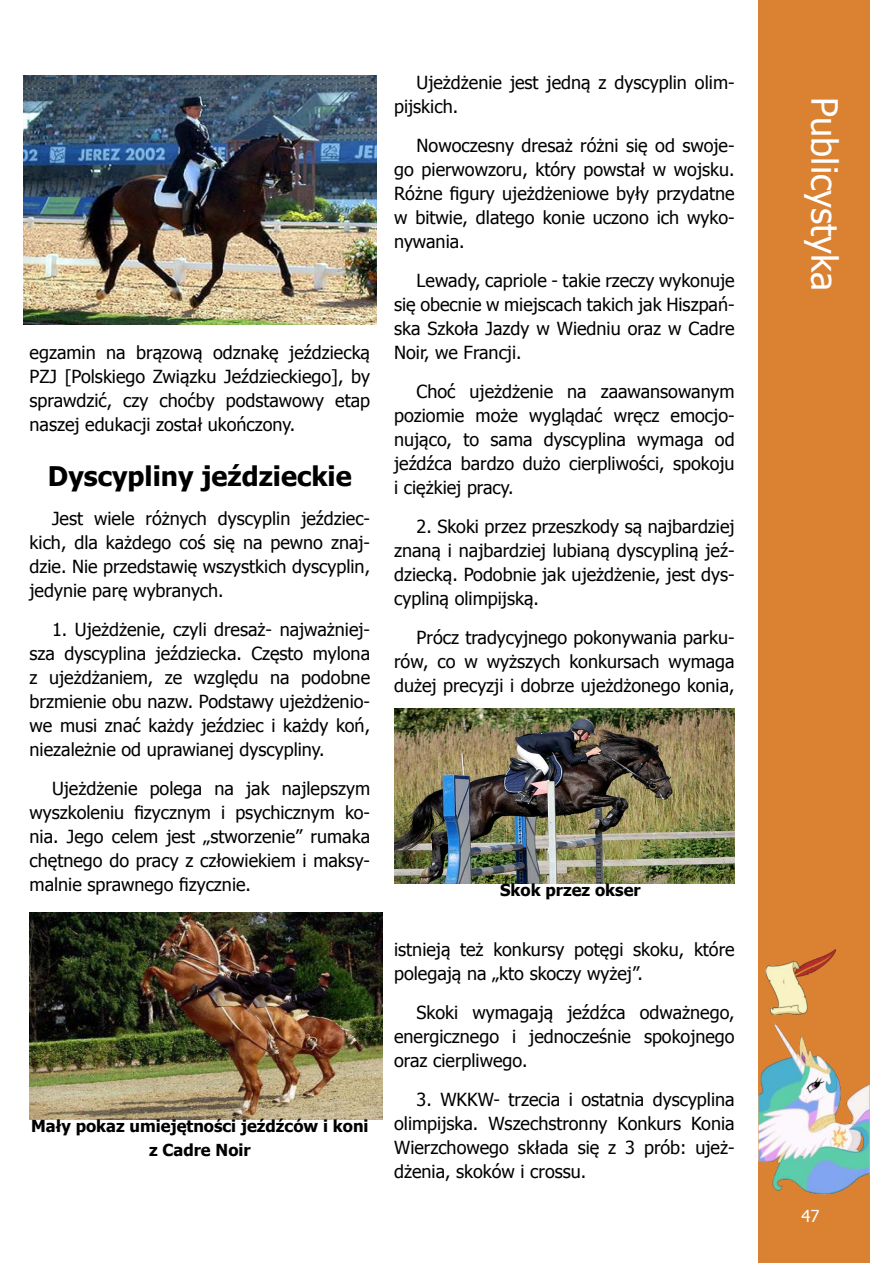
<style>
.page{position:relative;width:893px;height:1263px;background:#fff}
.page>*{position:absolute;margin:0;border:0;box-sizing:border-box;transform-origin:0 0}
.t1{font:36px "Tahoma";color:#fff}
.t2{font:700 27px "Tahoma";color:#000}
.t3{font:18px/24px "Tahoma";color:#000;text-align:justify}
.t4{font:700 16.5px/24px "Tahoma";color:#000;text-align:center}
.t5{font:16.5px "Tahoma";color:#fff}
</style>
<div class="page">
<div style="left:759px;top:0;width:111px;height:1263px;background:#da8132"></div>
<img style="left:759px;top:948px;width:111px;height:246px">
<img style="left:24px;top:75px;width:352px;height:249px">
<img style="left:30px;top:913px;width:352px;height:207px">
<img style="left:394px;top:709px;width:341px;height:174px">
<p class="t3" style="left:30px;top:339px;width:342px">egzamin na brązową odznakę jeździecką PZJ [Polskiego Związku Jeździeckiego], by sprawdzić, czy choćby podstawowy etap naszej edukacji został ukończony.</p>
<h2 class="t2" style="left:48px;top:457px;width:305px">Dyscypliny jeździeckie</h2>
<p class="t3" style="left:30px;top:506px;width:342px;text-indent:22px">Jest wiele różnych dyscyplin jeździec&shy;kich, dla każdego coś się na pewno znaj&shy;dzie. Nie przedstawię wszystkich dyscyplin, jedynie parę wybranych.</p>
<p class="t3" style="left:30px;top:617px;width:342px;text-indent:22px">1. Ujeżdżenie, czyli dresaż- najważniej&shy;sza dyscyplina jeździecka. Często mylona z ujeżdżaniem, ze względu na podobne brzmienie obu nazw. Podstawy ujeżdżenio&shy;we musi znać każdy jeździec i każdy koń, niezależnie od uprawianej dyscypliny.</p>
<p class="t3" style="left:30px;top:776px;width:342px;text-indent:22px">Ujeżdżenie polega na jak najlepszym wyszkoleniu fizycznym i psychicznym ko&shy;nia. Jego celem jest „stworzenie” rumaka chętnego do pracy z człowiekiem i maksy&shy;malnie sprawnego fizycznie.</p>
<p class="t4" style="left:31px;top:1113px;width:339px">Mały pokaz umiejętności jeźdźców i koni z Cadre Noir</p>
<p class="t3" style="left:394px;top:69px;width:342px;text-indent:22px">Ujeżdżenie jest jedną z dyscyplin olim&shy;pijskich.</p>
<p class="t3" style="left:394px;top:132px;width:342px;text-indent:22px">Nowoczesny dresaż różni się od swoje&shy;go pierwowzoru, który powstał w wojsku.<br>Różne figury ujeżdżeniowe były przydatne w bitwie, dlatego konie uczono ich wyko&shy;nywania.</p>
<p class="t3" style="left:394px;top:267px;width:342px;text-indent:22px">Lewady, capriole - takie rzeczy wykonuje się obecnie w miejscach takich jak Hiszpań&shy;ska Szkoła Jazdy w Wiedniu oraz w Cadre Noir, we Francji.</p>
<p class="t3" style="left:394px;top:378px;width:342px;text-indent:22px">Choć ujeżdżenie na zaawansowanym poziomie może wyglądać wręcz emocjo&shy;nująco, to sama dyscyplina wymaga od jeźdźca bardzo dużo cierpliwości, spokoju i ciężkiej pracy.</p>
<p class="t3" style="left:394px;top:513px;width:342px;text-indent:22px">2. Skoki przez przeszkody są najbardziej znaną i najbardziej lubianą dyscypliną jeź&shy;dziecką. Podobnie jak ujeżdżenie, jest dys&shy;cypliną olimpijską.</p>
<p class="t3" style="left:394px;top:624px;width:342px;text-indent:22px">Prócz tradycyjnego pokonywania parku&shy;rów, co w wyższych konkursach wymaga dużej precyzji i dobrze ujeżdżonego konia,</p>
<p class="t4" style="left:500px;top:877px;width:142px">Skok przez okser</p>
<p class="t3" style="left:394px;top:936px;width:342px">istnieją też konkursy potęgi skoku, które polegają na „kto skoczy wyżej”.</p>
<p class="t3" style="left:394px;top:999px;width:342px;text-indent:22px">Skoki wymagają jeźdźca odważnego, energicznego i jednocześnie spokojnego oraz cierpliwego.</p>
<p class="t3" style="left:394px;top:1086px;width:342px;text-indent:22px">3. WKKW- trzecia i ostatnia dyscyplina olimpijska. Wszechstronny Konkurs Konia Wierzchowego składa się z 3 prób: ujeż&shy;dżenia, skoków i crossu.</p>
<h1 class="t1" style="left:849px;top:97px;width:195px;rotate:90deg">Publicystyka</h1>
<p class="t5" style="left:801px;top:1204px;width:20px">47</p>
</div>
